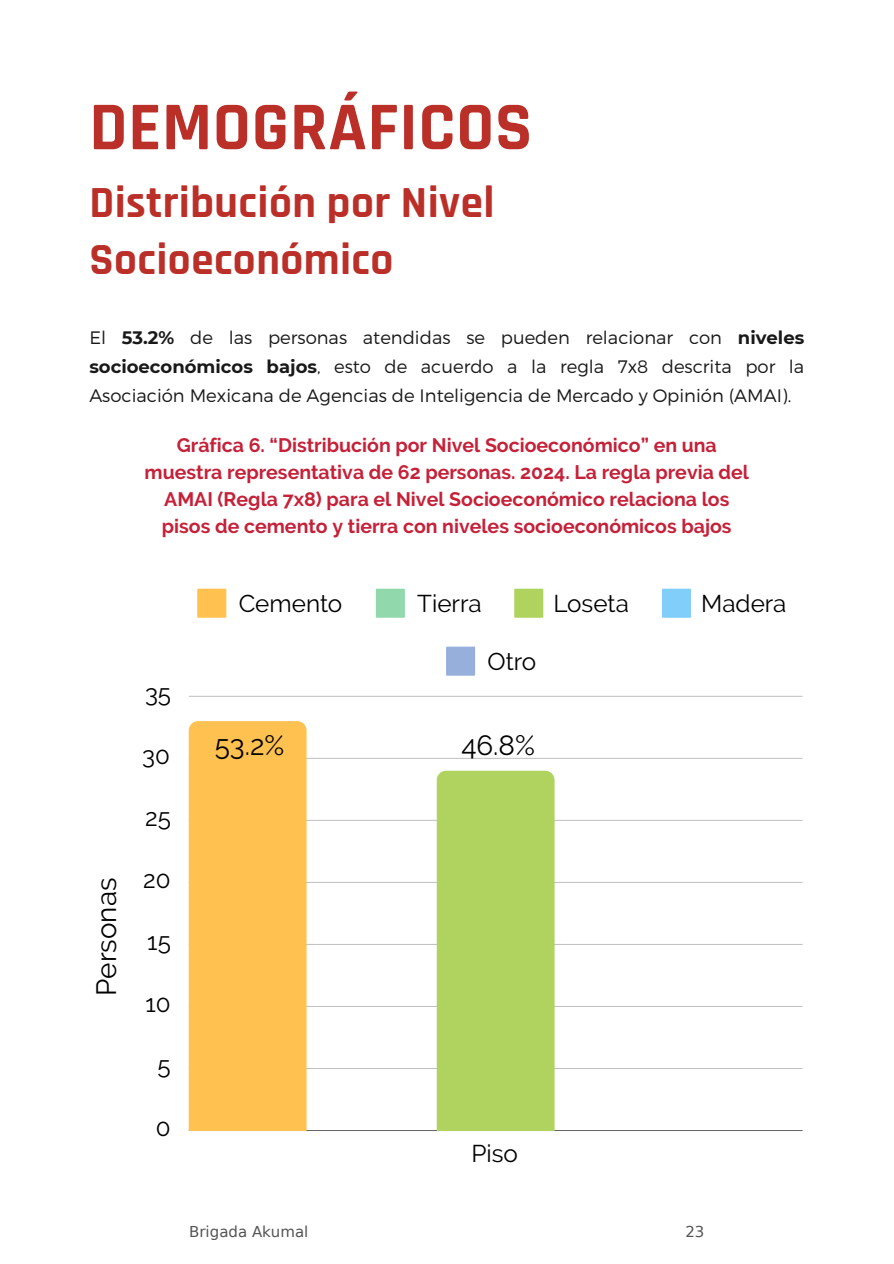
<style>
.page{position:relative;width:894px;height:1264px;background:#fff}
.page>*{position:absolute;margin:0;border:0;box-sizing:border-box;transform-origin:0 0}
.t1{font:700 69px "Rajdhani";letter-spacing:.01em;color:#ba2f28}
.t2{font:700 45px/57.3px "Rajdhani";letter-spacing:.01em;color:#ba2f28}
.t3{font:27.75px "Raleway";color:#000}
.t4{font:24.15px "Raleway";color:#000}
.t5{font:700 19.5px/27px "Raleway";color:#c52139;text-align:center}
.t6{font:300 18px/29.2px "Montserrat";color:#191919;text-align:justify}
.t7{font:15px "DejaVu Sans";color:#545454}
.s1{font-weight:700}
</style>
<div class="page">
<svg style="left:197px;top:588px;width:29px;height:29px"></svg>
<svg style="left:376px;top:588px;width:29px;height:29px"></svg>
<svg style="left:514px;top:588px;width:29px;height:29px"></svg>
<svg style="left:661px;top:588px;width:29px;height:29px"></svg>
<svg style="left:446px;top:646px;width:29px;height:29px"></svg>
<hr style="left:189px;top:943px;width:613px;height:1px;background:#fafafa">
<hr style="left:189px;top:881px;width:613px;height:1px;background:#f8f8f8">
<hr style="left:189px;top:819px;width:613px;height:1px;background:#f6f6f6">
<hr style="left:189px;top:757px;width:613px;height:1px;background:#f4f4f4">
<hr style="left:189px;top:695px;width:613px;height:1px;background:#f2f2f2">
<div style="left:189px;top:721px;width:117px;height:409px;background:#ffc14f"></div>
<div style="left:436px;top:770px;width:118px;height:360px;background:#afd35e"></div>
<h1 class="t1" style="left:89px;top:85px;width:444px">DEMOGRÁFICOS</h1>
<h2 class="t2" style="left:89px;top:175px;width:406px">Distribución por Nivel<br>Socioeconómico</h2>
<p class="t6" style="left:89px;top:322px;width:716px">El <span class="s1">53.2%</span> de las personas atendidas se pueden relacionar con <span class="s1">niveles socioeconómicos bajos</span>, esto de acuerdo a la regla 7x8 descrita por la Asociación Mexicana de Agencias de Inteligencia de Mercado y Opinión (AMAI).</p>
<p class="t5" style="left:144px;top:431px;width:605px">Gráfica 6. “Distribución por Nivel Socioeconómico” en una muestra representativa de 62 personas. 2024. La regla previa del AMAI (Regla 7x8) para el Nivel Socioeconómico relaciona los pisos de cemento y tierra con niveles socioeconómicos bajos</p>
<p class="t4" style="left:238px;top:589px;width:105px">Cemento</p>
<p class="t4" style="left:417px;top:589px;width:66px">Tierra</p>
<p class="t4" style="left:553px;top:589px;width:77px">Loseta</p>
<p class="t4" style="left:701px;top:589px;width:87px">Madera</p>
<h3 class="t3" style="left:90px;top:996px;width:120px;rotate:-90deg">Personas</h3>
<p class="t4" style="left:145px;top:679px;width:28px">35</p>
<p class="t4" style="left:142px;top:741px;width:29px">30</p>
<p class="t4" style="left:145px;top:803px;width:27px">25</p>
<p class="t4" style="left:143px;top:865px;width:29px">20</p>
<p class="t4" style="left:147px;top:927px;width:25px">15</p>
<p class="t4" style="left:145px;top:989px;width:27px">10</p>
<p class="t4" style="left:158px;top:1051px;width:15px">5</p>
<p class="t4" style="left:156px;top:1113px;width:16px">0</p>
<p class="t4" style="left:487px;top:647px;width:50px">Otro</p>
<h3 class="t3" style="left:215px;top:728px;width:71px">53.2%</h3>
<h3 class="t3" style="left:461px;top:728px;width:75px">46.8%</h3>
<p class="t4" style="left:471px;top:1139px;width:48px">Piso</p>
<p class="t7" style="left:189px;top:1223px;width:121px">Brigada Akumal</p>
<p class="t7" style="left:685px;top:1223px;width:21px">23</p>
</div>
